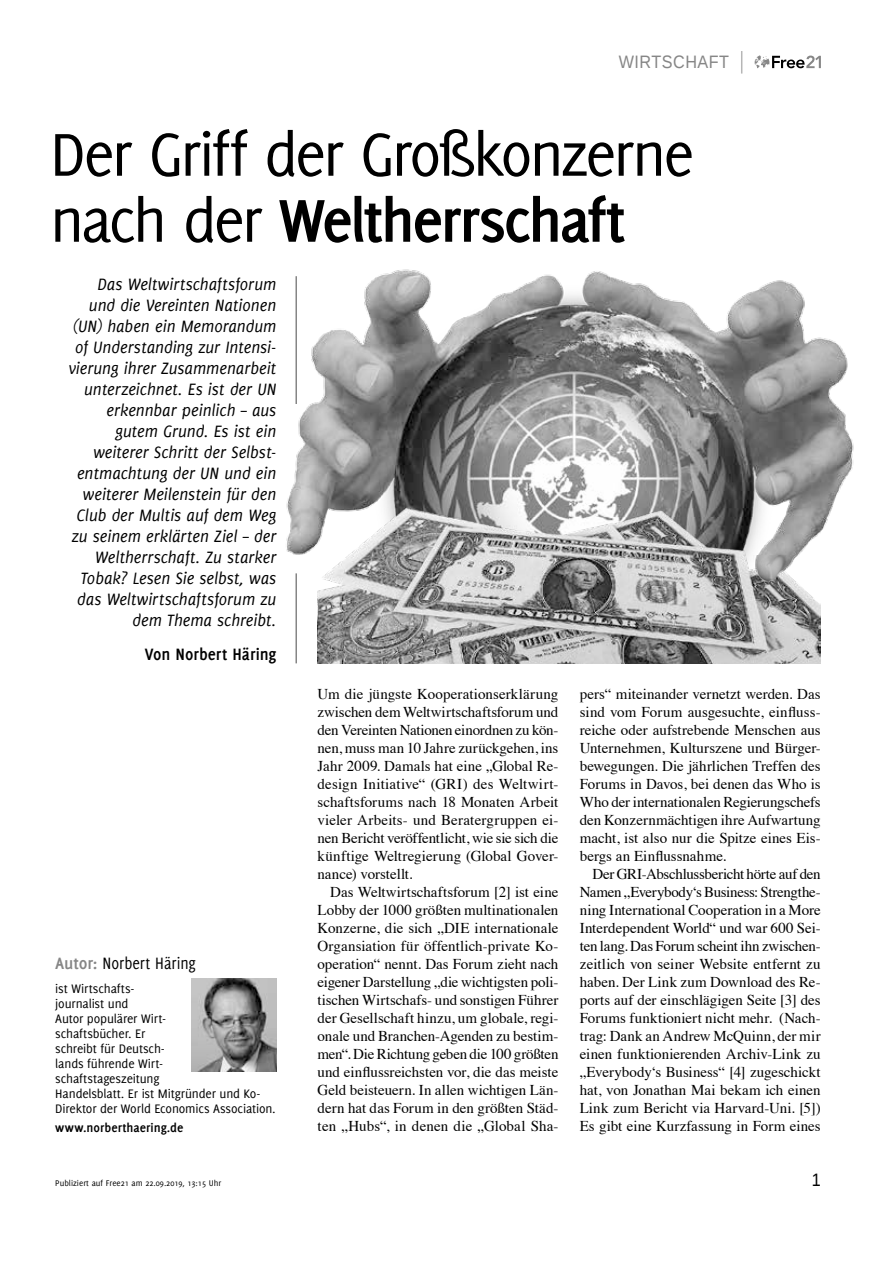
<style>
.page{position:relative;width:893px;height:1263px;background:#fff}
.page>*{position:absolute;margin:0;border:0;box-sizing:border-box;transform-origin:0 0}
.t1{font:66px/66px "Delicious";letter-spacing:-.045em;color:#000}
.t2{font:italic 18px/21px "Delicious";color:#000;text-align:right;scale:.96 1}
.t3{font:18px "Delicious";color:#000;scale:.89 1}
.t4{font:700 18px "Delicious";color:#000;scale:.96 1}
.t5{font:18px "Liberation Sans";letter-spacing:.03em;color:#868686;scale:.9 1}
.t6{font:18px "Liberation Sans";color:#000;scale:.9 1}
.t7{font:15px/18px "Times";color:#000;text-align:justify}
.t8{font:13.5px/15px "Delicious";letter-spacing:-.015em;color:#000}
.t9{font:700 13.5px "Delicious";color:#000}
.t10{font:9px "Delicious";color:#000}
.s1{font-weight:700}
.s2{font-weight:700;color:#868686}
</style>
<div class="page">
<svg style="left:755px;top:55px;width:66px;height:13px"></svg>
<svg style="left:741px;top:51px;width:1px;height:23px"></svg>
<img style="left:191px;top:978px;width:85px;height:94px">
<img style="left:286px;top:269px;width:568px;height:394px">
<img style="left:317px;top:334px;width:504px;height:329px">
<img style="left:753px;top:555px;width:101px;height:32px">
<p class="t5" style="left:619px;top:52px;width:124px">WIRTSCHAFT</p>
<h1 class="t1" style="left:50px;top:120px;width:646px">Der Griff der Großkonzerne nach der <span class="s1">Weltherrschaft</span></h1>
<p class="t2" style="left:69px;top:274px;width:218px">Das Weltwirtschaftsforum und die Vereinten Nationen (UN) haben ein Memorandum of Understanding zur Intensi&shy;vierung ihrer Zusammenarbeit unterzeichnet. Es ist der UN erkennbar peinlich – aus gutem Grund. Es ist ein weiterer Schritt der Selbst&shy;entmachtung der UN und ein weiterer Meilenstein für den<br>Club der Multis auf dem Weg zu seinem erklärten Ziel – der<br>Weltherrschaft. Zu starker<br>Tobak? Lesen Sie selbst, was das Weltwirtschaftsforum zu dem Thema schreibt.</p>
<p class="t4" style="left:145px;top:644px;width:139px">Von Norbert Häring</p>
<p class="t3" style="left:55px;top:953px;width:159px"><span class="s2">Autor:</span> Norbert Häring</p>
<p class="t8" style="left:55px;top:981px;width:222px">ist Wirtschafts-<br>journalist und<br>Autor populärer Wirt-<br>schaftsbücher. Er<br>schreibt für Deutsch-<br>lands führende Wirt-<br>schaftstageszeitung<br>Handelsblatt. Er ist Mitgründer und Ko-<br>Direktor der World Economics Association.</p>
<p class="t9" style="left:55px;top:1120px;width:130px">www.norberthaering.de</p>
<p class="t7" style="left:317px;top:684px;width:242px">Um die jüngste Kooperationserklärung zwischen dem Weltwirtschaftsforum und den Vereinten Nationen einordnen zu kön&shy;nen, muss man 10 Jahre zurückgehen, ins Jahr 2009. Damals hat eine „Global Re&shy;design Initiative“ (GRI) des Weltwirt&shy;schaftsforums nach 18 Monaten Arbeit vieler Arbeits- und Beratergruppen ei&shy;nen Bericht veröffentlicht, wie sie sich die künftige Weltregierung (Global Gover&shy;nance) vorstellt.</p>
<p class="t7" style="left:317px;top:882px;width:242px;text-indent:13px">Das Weltwirtschaftsforum [2] ist eine Lobby der 1000 größten multinationalen Konzerne, die sich „DIE internationale Organsiation für öffentlich-private Ko&shy;operation“ nennt. Das Forum zieht nach eigener Darstellung „die wichtigsten poli&shy;tischen Wirtschafs- und sonstigen Führer der Gesellschaft hinzu, um globale, regi&shy;onale und Branchen-Agenden zu bestim&shy;men“. Die Richtung geben die 100 größten und einflussreichsten vor, die das meiste Geld beisteuern. In allen wichtigen Län&shy;dern hat das Forum in den größten Städ&shy;ten „Hubs“, in denen die „Global Sha-</p>
<p class="t7" style="left:580px;top:684px;width:242px">pers“ miteinander vernetzt werden. Das sind vom Forum ausgesuchte, einfluss&shy;reiche oder aufstrebende Menschen aus Unternehmen, Kulturszene und Bürger&shy;bewegungen. Die jährlichen Treffen des Forums in Davos, bei denen das Who is Who der internationalen Regierungschefs den Konzernmächtigen ihre Aufwartung macht, ist also nur die Spitze eines Eis&shy;bergs an Einflussnahme.</p>
<p class="t7" style="left:580px;top:864px;width:242px;text-indent:13px">Der GRI-Abschlussbericht hörte auf den Namen „Everybody‘s Business: Strengthe&shy;ning International Cooperation in a More Interdependent World“ und war 600 Sei&shy;ten lang. Das Forum scheint ihn zwischen&shy;zeitlich von seiner Website entfernt zu haben. Der Link zum Download des Re&shy;ports auf der einschlägigen Seite [3] des Forums funktioniert nicht mehr. (Nach&shy;trag: Dank an Andrew McQuinn, der mir einen funktionierenden Archiv-Link zu „Everybody‘s Business“ [4] zugeschickt hat, von Jonathan Mai bekam ich einen Link zum Bericht via Harvard-Uni. [5])<br>Es gibt eine Kurzfassung in Form eines</p>
<p class="t10" style="left:55px;top:1178px;width:168px">Publiziert auf Free21 am 22.09.2019, 13:15 Uhr</p>
<p class="t6" style="left:812px;top:1169px;width:12px">1</p>
</div>
